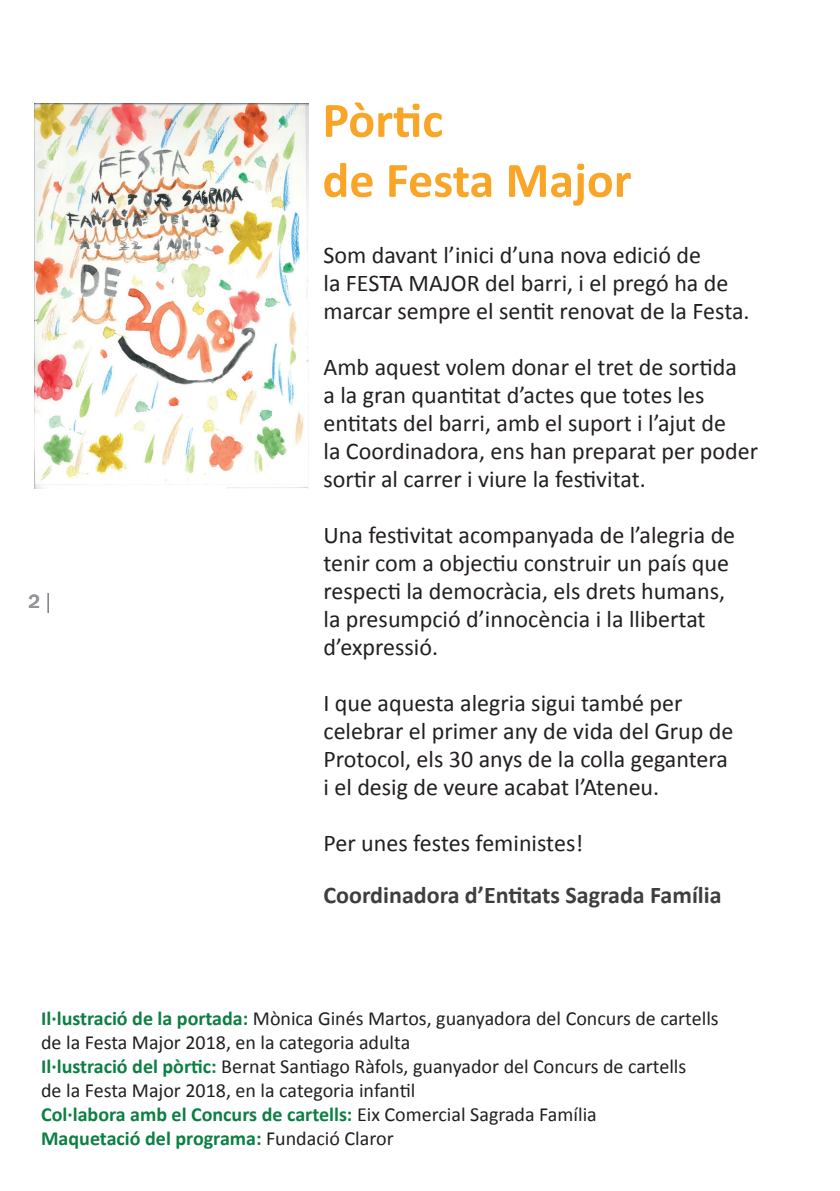
<style>
.page{position:relative;width:840px;height:1191px;background:#fff}
.page>*{position:absolute;margin:0;border:0;box-sizing:border-box;transform-origin:0 0}
.t1{font:700 50px/60px "Calibri";color:#f9a628}
.t2{font:24px/28px "Calibri";color:#231f20}
.t3{font:700 24px "Calibri";color:#3e3e3f}
.t4{font:20px/24px "Calibri";color:#231f20}
.t5{font:500 20px "ITC Franklin Gothic Std";color:#939598}
.s1{font-weight:400;color:#808285}
.s2{font-weight:700;color:#0c7f43}
</style>
<div class="page">
<img style="left:34px;top:103px;width:274px;height:386px">
<p class="t5" style="left:28px;top:590px;width:24px">2 <span class="s1">|</span></p>
<h1 class="t1" style="left:322px;top:90px;width:310px">Pòrtic<br>de Festa Major</h1>
<p class="t2" style="left:323px;top:241px;width:427px">Som davant l’inici d’una nova edició de<br>la FESTA MAJOR del barri, i el pregó ha de marcar sempre el sentit renovat de la Festa.</p>
<p class="t2" style="left:323px;top:353px;width:436px">Amb aquest volem donar el tret de sortida<br>a la gran quantitat d’actes que totes les entitats del barri, amb el suport i l’ajut de<br>la Coordinadora, ens han preparat per poder sortir al carrer i viure la festivitat.</p>
<p class="t2" style="left:323px;top:521px;width:413px">Una festivitat acompanyada de l’alegria de tenir com a objectiu construir un país que respecti la democràcia, els drets humans, la presumpció d’innocència i la llibertat d’expressió.</p>
<p class="t2" style="left:323px;top:689px;width:411px">I que aquesta alegria sigui també per celebrar el primer any de vida del Grup de Protocol, els 30 anys de la colla gegantera i el desig de veure acabat l’Ateneu.</p>
<p class="t2" style="left:323px;top:829px;width:261px">Per unes festes feministes!</p>
<p class="t3" style="left:323px;top:880px;width:399px">Coordinadora d’Entitats Sagrada Família</p>
<p class="t4" style="left:41px;top:1006px;width:678px"><span class="s2">Il·lustració de la portada:</span> Mònica Ginés Martos, guanyadora del Concurs de cartells de la Festa Major 2018, en la categoria adulta<br><span class="s2">Il·lustració del pòrtic:</span> Bernat Santiago Ràfols, guanyador del Concurs de cartells<br>de la Festa Major 2018, en la categoria infantil<br><span class="s2">Col·labora amb el Concurs de cartells:</span> Eix Comercial Sagrada Família<br><span class="s2">Maquetació del programa:</span> Fundació Claror</p>
</div>
